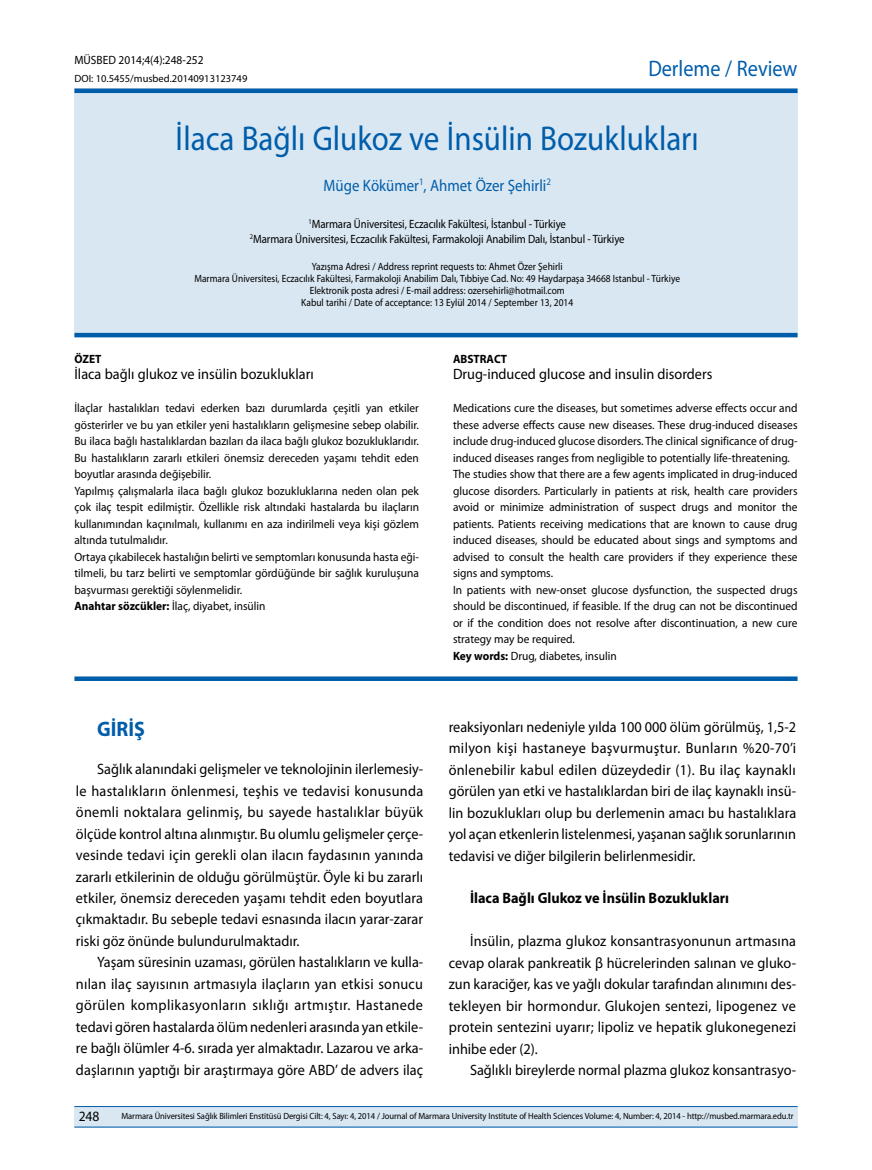
<style>
.page{position:relative;width:872px;height:1170px;background:#fff}
.page>*{position:absolute;margin:0;border:0;box-sizing:border-box;transform-origin:0 0}
.t1{font:34.5px "Myriad Pro";color:#005daa;scale:.9 1}
.t2{font:22.5px "Myriad Pro";color:#005daa;scale:.9 1}
.t3{font:700 21px "Myriad Pro";color:#005daa;scale:.95 1}
.t4{font:16.5px "Myriad Pro";color:#005daa;scale:.9 1}
.t5{font:15px/21.5px "Myriad Pro";color:#000;text-align:justify;scale:.95 1}
.t6{font:700 15px "Myriad Pro";color:#000;scale:.95 1}
.t7{font:14.25px "Myriad Pro";color:#000;scale:.95 1}
.t8{font:12px/16.5px "Myriad Pro";color:#000;scale:.95 1}
.t9{font:12px/15px "Myriad Pro";color:#000;text-align:center;scale:.9 1}
.t10{font:700 12px "Myriad Pro";color:#000;scale:.95 1}
.t11{font:10.5px/12px "Myriad Pro";color:#000;text-align:center;scale:.9 1}
.t12{font:10.5px "Myriad Pro";color:#000}
.t13{font:9px "Myriad Pro";letter-spacing:-.01em;color:#000;scale:.95 1}
.s1{font-weight:700}
</style>
<div class="page">
<div style="left:74px;top:1106px;width:723px;height:21px;background:#d9e7f2"></div>
<hr style="left:74px;top:1126px;width:723px;height:1px;background:#005daa">
<hr style="left:74px;top:1106px;width:723px;height:1px;background:#005daa">
<div style="left:74px;top:88px;width:723px;height:249px;background:#d9e7f2"></div>
<hr style="left:74px;top:333px;width:723px;height:4px;background:#005daa">
<div style="left:74px;top:676px;width:723px;height:5px;background:#005daa"></div>
<div style="left:74px;top:88px;width:723px;height:5px;background:#005daa"></div>
<p class="t8" style="left:74px;top:52px;width:137px">MÜSBED 2014;4(4):248-252</p>
<p class="t12" style="left:74px;top:72px;width:174px">DOI: 10.5455/musbed.20140913123749</p>
<h2 class="t2" style="left:648px;top:55px;width:167px">Derleme / Review</h2>
<h1 class="t1" style="left:176px;top:117px;width:583px">İlaca Bağlı Glukoz ve İnsülin Bozuklukları</h1>
<h3 class="t4" style="left:323px;top:175px;width:254px">Müge Kökümer<sup>1</sup>, Ahmet Özer Şehirli<sup>2</sup></h3>
<p class="t9" style="left:250px;top:216px;width:418px"><sup>1</sup>Marmara Üniversitesi, Eczacılık Fakültesi, İstanbul - Türkiye<br><sup>2</sup>Marmara Üniversitesi, Eczacılık Fakültesi, Farmakoloji Anabilim Dalı, İstanbul - Türkiye</p>
<p class="t11" style="left:194px;top:260px;width:541px">Yazışma Adresi / Address reprint requests to: Ahmet Özer Şehirli<br>Marmara Üniversitesi, Eczacılık Fakültesi, Farmakoloji Anabilim Dalı, Tıbbiye Cad. No: 49 Haydarpaşa 34668 Istanbul - Türkiye Elektronik posta adresi / E-mail address: ozersehirli@hotmail.com<br>Kabul tarihi / Date of acceptance: 13 Eylül 2014 / September 13, 2014</p>
<p class="t10" style="left:74px;top:351px;width:30px">ÖZET</p>
<p class="t5" style="left:74px;top:363px;width:253px">İlaca bağlı glukoz ve insülin bozuklukları</p>
<p class="t8" style="left:74px;top:399px;width:364px">İlaçlar hastalıkları tedavi ederken bazı durumlarda çeşitli yan etkiler gösterirler ve bu yan etkiler yeni hastalıkların gelişmesine sebep olabilir.<br>Bu ilaca bağlı hastalıklardan bazıları da ilaca bağlı glukoz bozukluklarıdır.<br>Bu hastalıkların zararlı etkileri önemsiz dereceden yaşamı tehdit eden boyutlar arasında değişebilir.<br>Yapılmış çalışmalarla ilaca bağlı glukoz bozukluklarına neden olan pek çok ilaç tespit edilmiştir. Özellikle risk altındaki hastalarda bu ilaçların kullanımından kaçınılmalı, kullanımı en aza indirilmeli veya kişi gözlem altında tutulmalıdır.<br>Ortaya çıkabilecek hastalığın belirti ve semptomları konusunda hasta eği&shy;tilmeli, bu tarz belirti ve semptomlar gördüğünde bir sağlık kuruluşuna başvurması gerektiği söylenmelidir.<br><span class="s1">Anahtar sözcükler:</span> İlaç, diyabet, insülin</p>
<h3 class="t3" style="left:97px;top:715px;width:52px">GİRİŞ</h3>
<p class="t5" style="left:76px;top:758px;width:367px;text-indent:21px">Sağlık alanındaki gelişmeler ve teknolojinin ilerlemesiy&shy;le hastalıkların önlenmesi, teşhis ve tedavisi konusunda önemli noktalara gelinmiş, bu sayede hastalıklar büyük ölçüde kontrol altına alınmıştır. Bu olumlu gelişmeler çerçe&shy;vesinde tedavi için gerekli olan ilacın faydasının yanında zararlı etkilerinin de olduğu görülmüştür. Öyle ki bu zararlı etkiler, önemsiz dereceden yaşamı tehdit eden boyutlara çıkmaktadır. Bu sebeple tedavi esnasında ilacın yarar-zarar riski göz önünde bulundurulmaktadır.</p>
<p class="t5" style="left:76px;top:951px;width:367px;text-indent:21px">Yaşam süresinin uzaması, görülen hastalıkların ve kulla&shy;nılan ilaç sayısının artmasıyla ilaçların yan etkisi sonucu görülen komplikasyonların sıklığı artmıştır. Hastanede tedavi gören hastalarda ölüm nedenleri arasında yan etkile&shy;re bağlı ölümler 4-6. sırada yer almaktadır. Lazarou ve arka&shy;daşlarının yaptığı bir araştırmaya göre ABD’ de advers ilaç</p>
<p class="t10" style="left:453px;top:351px;width:58px">ABSTRACT</p>
<p class="t5" style="left:453px;top:363px;width:274px">Drug-induced glucose and insulin disorders</p>
<p class="t8" style="left:453px;top:399px;width:364px">Medications cure the diseases, but sometimes adverse effects occur and these adverse effects cause new diseases. These drug-induced diseases include drug-induced glucose disorders. The clinical significance of drug&shy;induced diseases ranges from negligible to potentially life-threatening.<br>The studies show that there are a few agents implicated in drug-induced glucose disorders. Particularly in patients at risk, health care providers avoid or minimize administration of suspect drugs and monitor the patients. Patients receiving medications that are known to cause drug induced diseases, should be educated about sings and symptoms and advised to consult the health care providers if they experience these signs and symptoms.<br>In patients with new-onset glucose dysfunction, the suspected drugs should be discontinued, if feasible. If the drug can not be discontinued or if the condition does not resolve after discontinuation, a new cure strategy may be required.<br><span class="s1">Key words:</span> Drug, diabetes, insulin</p>
<p class="t5" style="left:449px;top:715px;width:367px">reaksiyonları nedeniyle yılda 100 000 ölüm görülmüş, 1,5-2 milyon kişi hastaneye başvurmuştur. Bunların %20-70’i önlenebilir kabul edilen düzeydedir (1). Bu ilaç kaynaklı görülen yan etki ve hastalıklardan biri de ilaç kaynaklı insü&shy;lin bozuklukları olup bu derlemenin amacı bu hastalıklara yol açan etkenlerin listelenmesi, yaşanan sağlık sorunlarının tedavisi ve diğer bilgilerin belirlenmesidir.</p>
<p class="t6" style="left:470px;top:888px;width:274px">İlaca Bağlı Glukoz ve İnsülin Bozuklukları</p>
<p class="t5" style="left:449px;top:930px;width:367px;text-indent:21px">İnsülin, plazma glukoz konsantrasyonunun artmasına cevap olarak pankreatik β hücrelerinden salınan ve gluko&shy;zun karaciğer, kas ve yağlı dokular tarafından alınımını des&shy;tekleyen bir hormondur. Glukojen sentezi, lipogenez ve protein sentezini uyarır; lipoliz ve hepatik glukonegenezi inhibe eder (2).</p>
<p class="t5" style="left:470px;top:1059px;width:345px">Sağlıklı bireylerde normal plazma glukoz konsantrasyo-</p>
<p class="t7" style="left:79px;top:1107px;width:23px">248</p>
<p class="t13" style="left:121px;top:1110px;width:709px">Marmara Üniversitesi Sağlık Bilimleri Enstitüsü Dergisi Cilt: 4, Sayı: 4, 2014 / Journal of Marmara University Institute of Health Sciences Volume: 4, Number: 4, 2014 - http://musbed.marmara.edu.tr</p>
</div>
